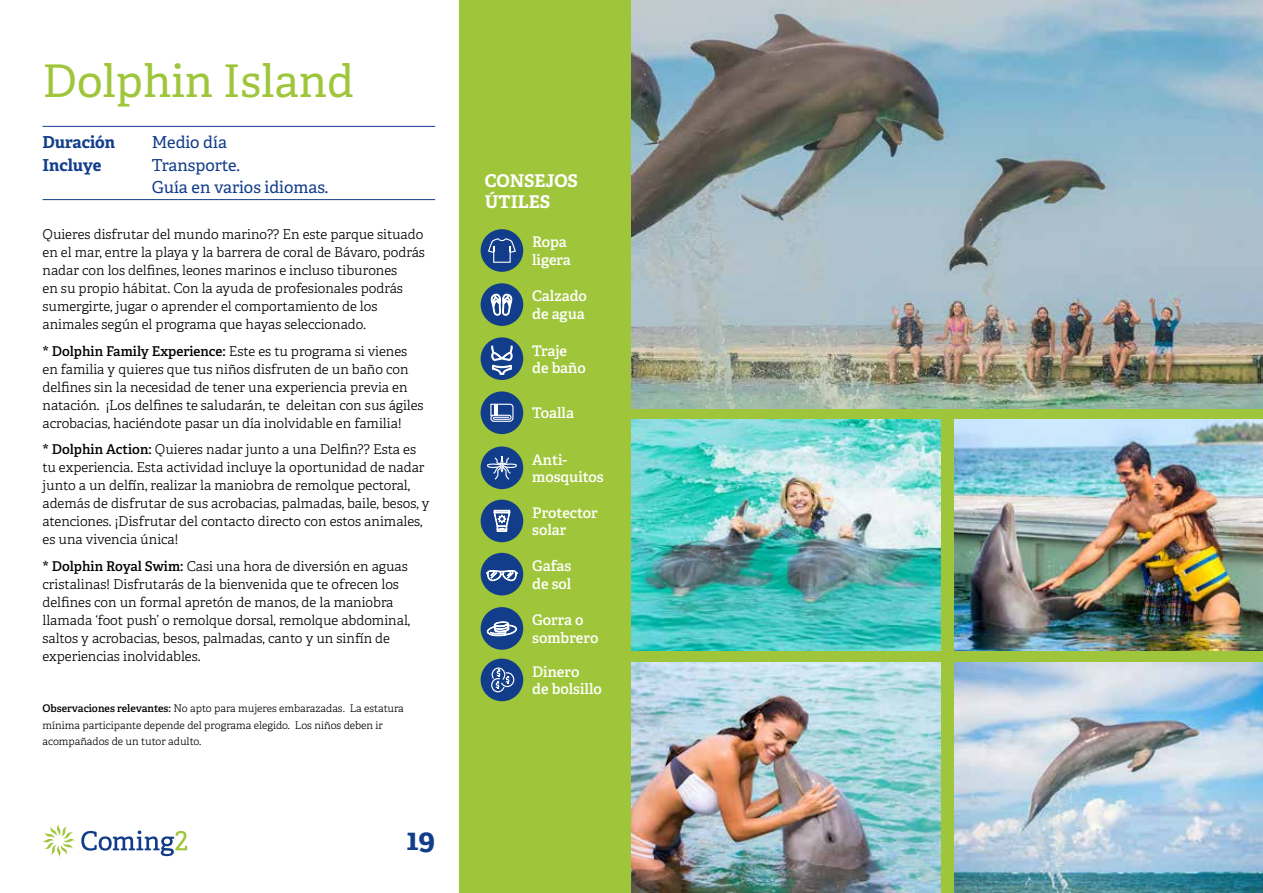
<style>
.page{position:relative;width:1263px;height:893px;background:#fff}
.page>*{position:absolute;margin:0;border:0;box-sizing:border-box;transform-origin:0 0}
.t1{font:45px "Adelle";color:#9fc63b}
.t2{font:700 30px "Adelle";color:#123d8a}
.t3{font:700 17.55px/21.6px "Adelle";color:#fff}
.t4{font:16.5px/22.5px "Adelle";color:#123d8a}
.t5{font:700 16.5px "Adelle";letter-spacing:-.005em;color:#123d8a}
.t6{font:600 14.7px/17.5px "Adelle";color:#fff}
.t7{font:300 13.5px/18px "Adelle";color:#000}
.t8{font:300 10.5px/16.5px "Adelle";color:#000}
.s1{font-weight:600}
</style>
<div class="page">
<div style="left:459px;top:0;width:804px;height:893px;background:#9fc63b"></div>
<svg style="left:81px;top:830px;width:106px;height:26px"></svg>
<svg style="left:42px;top:824px;width:33px;height:33px"></svg>
<div style="left:481px;top:229px;width:42px;height:43px;background:#123d8a;border-radius:50%"></div>
<svg style="left:488px;top:238px;width:28px;height:25px"></svg>
<img style="left:631px;top:0;width:632px;height:408px">
<img style="left:631px;top:420px;width:309px;height:231px">
<img style="left:631px;top:662px;width:309px;height:231px">
<img style="left:954px;top:420px;width:309px;height:231px">
<img style="left:954px;top:662px;width:309px;height:231px">
<div style="left:481px;top:337px;width:42px;height:43px;background:#123d8a;border-radius:50%"></div>
<svg style="left:491px;top:340px;width:21px;height:35px"></svg>
<div style="left:481px;top:391px;width:42px;height:43px;background:#123d8a;border-radius:50%"></div>
<svg style="left:490px;top:404px;width:23px;height:18px"></svg>
<div style="left:481px;top:500px;width:42px;height:42px;background:#123d8a;border-radius:50%"></div>
<div style="left:494px;top:510px;width:16px;height:3px;border:1px solid #fff"></div>
<svg style="left:493px;top:511px;width:17px;height:21px"></svg>
<div style="left:481px;top:446px;width:42px;height:43px;background:#123d8a;border-radius:50%"></div>
<svg style="left:487px;top:456px;width:30px;height:24px"></svg>
<div style="left:481px;top:607px;width:42px;height:43px;background:#123d8a;border-radius:50%"></div>
<svg style="left:486px;top:621px;width:31px;height:16px"></svg>
<div style="left:481px;top:283px;width:42px;height:43px;background:#123d8a;border-radius:50%"></div>
<svg style="left:491px;top:293px;width:21px;height:23px"></svg>
<div style="left:481px;top:553px;width:42px;height:42px;background:#123d8a;border-radius:50%"></div>
<svg style="left:486px;top:570px;width:32px;height:11px"></svg>
<hr style="left:43px;top:199px;width:392px;height:1px;background:#123d8a">
<hr style="left:43px;top:126px;width:392px;height:1px;background:#123d8a">
<div style="left:481px;top:659px;width:42px;height:42px;background:#123d8a;border-radius:50%"></div>
<svg style="left:491px;top:667px;width:23px;height:25px"></svg>
<h1 class="t1" style="left:43px;top:53px;width:313px">Dolphin Island</h1>
<p class="t5" style="left:43px;top:131px;width:74px">Duración</p>
<p class="t4" style="left:152px;top:131px;width:77px">Medio día</p>
<p class="t5" style="left:43px;top:154px;width:60px">Incluye</p>
<p class="t4" style="left:152px;top:154px;width:178px">Transporte.<br>Guía en varios idiomas.</p>
<p class="t7" style="left:43px;top:226px;width:384px">Quieres disfrutar del mundo marino?? En este parque situado en el mar, entre la playa y la barrera de coral de Bávaro, podrás nadar con los delfines, leones marinos e incluso tiburones<br>en su propio hábitat. Con la ayuda de profesionales podrás sumergirte, jugar o aprender el comportamiento de los animales según el programa que hayas seleccionado.</p>
<p class="t7" style="left:43px;top:342px;width:383px"><span class="s1">* Dolphin Family Experience:</span> Este es tu programa si vienes en familia y quieres que tus niños disfruten de un baño con delfines sin la necesidad de tener una experiencia previa en natación. ¡Los delfines te saludarán, te deleitan con sus ágiles acrobacias, haciéndote pasar un día inolvidable en familia!</p>
<p class="t7" style="left:43px;top:441px;width:389px"><span class="s1">* Dolphin Action:</span> Quieres nadar junto a una Delfin?? Esta es tu experiencia. Esta actividad incluye la oportunidad de nadar junto a un delfín, realizar la maniobra de remolque pectoral, además de disfrutar de sus acrobacias, palmadas, baile, besos, y atenciones. ¡Disfrutar del contacto directo con estos animales, es una vivencia única!</p>
<p class="t7" style="left:43px;top:557px;width:369px"><span class="s1">* Dolphin Royal Swim:</span> Casi una hora de diversión en aguas cristalinas! Disfrutarás de la bienvenida que te ofrecen los delfines con un formal apretón de manos, de la maniobra llamada ‘foot push’ o remolque dorsal, remolque abdominal, saltos y acrobacias, besos, palmadas, canto y un sinfín de experiencias inolvidables.</p>
<p class="t8" style="left:43px;top:701px;width:363px"><span class="s1">Observaciones relevantes:</span> No apto para mujeres embarazadas. La estatura mínima participante depende del programa elegido. Los niños deben ir acompañados de un tutor adulto.</p>
<h2 class="t2" style="left:406px;top:821px;width:30px">19</h2>
<p class="t3" style="left:485px;top:170px;width:95px">CONSEJOS<br>ÚTILES</p>
<p class="t6" style="left:532px;top:234px;width:40px">Ropa ligera</p>
<p class="t6" style="left:532px;top:288px;width:56px">Calzado de agua</p>
<p class="t6" style="left:532px;top:342px;width:55px">Traje de baño</p>
<p class="t6" style="left:532px;top:405px;width:43px">Toalla</p>
<p class="t6" style="left:532px;top:451px;width:73px">Anti&shy;mosquitos</p>
<p class="t6" style="left:532px;top:504px;width:67px">Protector solar</p>
<p class="t6" style="left:532px;top:557px;width:41px">Gafas de sol</p>
<p class="t6" style="left:532px;top:611px;width:68px">Gorra o sombrero</p>
<p class="t6" style="left:532px;top:663px;width:71px">Dinero<br>de bolsillo</p>
</div>
